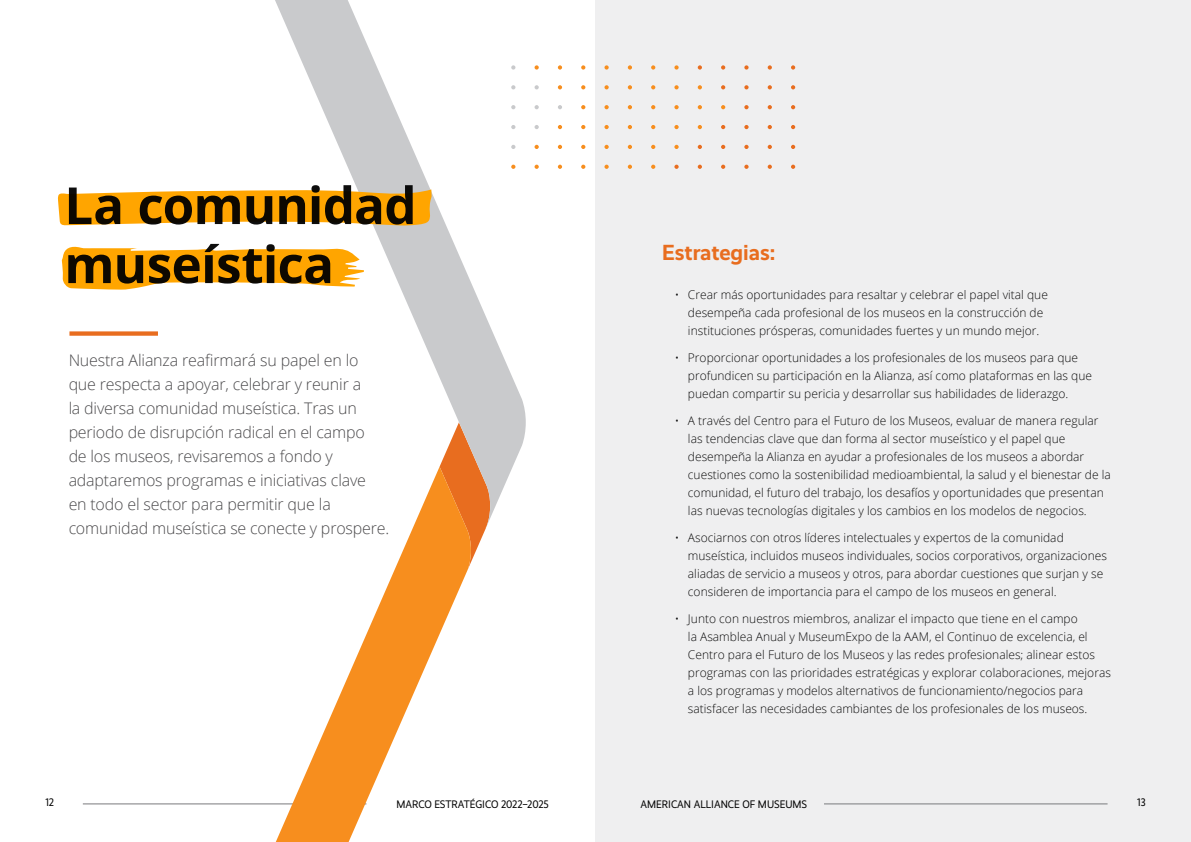
<style>
.page{position:relative;width:1191px;height:842px;background:#fff}
.page>*{position:absolute;margin:0;border:0;box-sizing:border-box;transform-origin:0 0}
.t1{font:700 51.2px/59px "Open Sans";letter-spacing:-.015em;color:#000}
.t2{font:700 22px "Realist";color:#e86d1f}
.t3{font:300 16px/24px "Open Sans";letter-spacing:-.01em;color:#414042}
.t4{font:300 12px/18px "Open Sans";color:#000}
.t5{font:11px "Realist Narrow";color:#000}
</style>
<div class="page">
<div style="left:596px;top:0;width:595px;height:842px;background:#efeff0"></div>
<hr style="left:83px;top:803px;width:283px;height:1px;background:#797a7d">
<svg style="left:471px;top:528px;width:15px;height:34px"></svg>
<svg style="left:275px;top:0;width:251px;height:528px"></svg>
<svg style="left:267px;top:467px;width:204px;height:375px"></svg>
<hr style="left:824px;top:803px;width:283px;height:1px;background:#797a7d">
<div style="left:69px;top:331px;width:89px;height:5px;background:#e86d1f"></div>
<svg style="left:58px;top:189px;width:374px;height:37px;background:#fdb126"></svg>
<svg style="left:62px;top:245px;width:302px;height:45px"></svg>
<svg style="left:791px;top:165px;width:4px;height:4px"></svg>
<svg style="left:767px;top:165px;width:5px;height:4px"></svg>
<svg style="left:744px;top:165px;width:4px;height:4px"></svg>
<svg style="left:721px;top:165px;width:4px;height:4px"></svg>
<svg style="left:697px;top:165px;width:5px;height:4px"></svg>
<svg style="left:674px;top:165px;width:4px;height:4px"></svg>
<svg style="left:791px;top:145px;width:4px;height:4px"></svg>
<svg style="left:767px;top:145px;width:5px;height:4px"></svg>
<svg style="left:744px;top:145px;width:4px;height:4px"></svg>
<svg style="left:721px;top:145px;width:4px;height:4px"></svg>
<svg style="left:697px;top:145px;width:5px;height:4px"></svg>
<svg style="left:791px;top:125px;width:4px;height:4px"></svg>
<svg style="left:767px;top:125px;width:5px;height:4px"></svg>
<svg style="left:744px;top:125px;width:4px;height:4px"></svg>
<svg style="left:721px;top:125px;width:4px;height:4px"></svg>
<svg style="left:791px;top:105px;width:4px;height:4px"></svg>
<svg style="left:767px;top:105px;width:5px;height:4px"></svg>
<svg style="left:744px;top:105px;width:4px;height:4px"></svg>
<svg style="left:791px;top:85px;width:4px;height:4px"></svg>
<svg style="left:767px;top:85px;width:5px;height:4px"></svg>
<svg style="left:744px;top:85px;width:4px;height:4px"></svg>
<svg style="left:721px;top:85px;width:4px;height:4px"></svg>
<svg style="left:791px;top:65px;width:4px;height:5px"></svg>
<svg style="left:767px;top:65px;width:5px;height:5px"></svg>
<svg style="left:744px;top:65px;width:4px;height:5px"></svg>
<svg style="left:721px;top:65px;width:4px;height:5px"></svg>
<svg style="left:697px;top:65px;width:5px;height:5px"></svg>
<svg style="left:651px;top:165px;width:4px;height:4px"></svg>
<svg style="left:628px;top:165px;width:4px;height:4px"></svg>
<svg style="left:604px;top:165px;width:4px;height:4px"></svg>
<svg style="left:581px;top:165px;width:4px;height:4px"></svg>
<svg style="left:558px;top:165px;width:4px;height:4px"></svg>
<svg style="left:534px;top:165px;width:5px;height:4px"></svg>
<svg style="left:511px;top:165px;width:4px;height:4px"></svg>
<svg style="left:674px;top:145px;width:4px;height:4px"></svg>
<svg style="left:651px;top:145px;width:4px;height:4px"></svg>
<svg style="left:628px;top:145px;width:4px;height:4px"></svg>
<svg style="left:604px;top:145px;width:4px;height:4px"></svg>
<svg style="left:581px;top:145px;width:4px;height:4px"></svg>
<svg style="left:558px;top:145px;width:4px;height:4px"></svg>
<svg style="left:534px;top:145px;width:5px;height:4px"></svg>
<svg style="left:697px;top:125px;width:5px;height:4px"></svg>
<svg style="left:674px;top:125px;width:4px;height:4px"></svg>
<svg style="left:651px;top:125px;width:4px;height:4px"></svg>
<svg style="left:628px;top:125px;width:4px;height:4px"></svg>
<svg style="left:604px;top:125px;width:4px;height:4px"></svg>
<svg style="left:581px;top:125px;width:4px;height:4px"></svg>
<svg style="left:558px;top:125px;width:4px;height:4px"></svg>
<svg style="left:721px;top:105px;width:4px;height:4px"></svg>
<svg style="left:697px;top:105px;width:5px;height:4px"></svg>
<svg style="left:674px;top:105px;width:4px;height:4px"></svg>
<svg style="left:651px;top:105px;width:4px;height:4px"></svg>
<svg style="left:628px;top:105px;width:4px;height:4px"></svg>
<svg style="left:604px;top:105px;width:4px;height:4px"></svg>
<svg style="left:581px;top:105px;width:4px;height:4px"></svg>
<svg style="left:697px;top:85px;width:5px;height:4px"></svg>
<svg style="left:674px;top:85px;width:4px;height:4px"></svg>
<svg style="left:651px;top:85px;width:4px;height:4px"></svg>
<svg style="left:628px;top:85px;width:4px;height:4px"></svg>
<svg style="left:604px;top:85px;width:4px;height:4px"></svg>
<svg style="left:581px;top:85px;width:4px;height:4px"></svg>
<svg style="left:558px;top:85px;width:4px;height:4px"></svg>
<svg style="left:674px;top:65px;width:4px;height:5px"></svg>
<svg style="left:651px;top:65px;width:4px;height:5px"></svg>
<svg style="left:628px;top:65px;width:4px;height:5px"></svg>
<svg style="left:604px;top:65px;width:4px;height:5px"></svg>
<svg style="left:581px;top:65px;width:4px;height:5px"></svg>
<svg style="left:558px;top:65px;width:4px;height:5px"></svg>
<svg style="left:534px;top:65px;width:5px;height:5px"></svg>
<svg style="left:511px;top:145px;width:4px;height:4px"></svg>
<svg style="left:534px;top:125px;width:5px;height:4px"></svg>
<svg style="left:511px;top:125px;width:4px;height:4px"></svg>
<svg style="left:558px;top:105px;width:4px;height:4px"></svg>
<svg style="left:534px;top:105px;width:5px;height:4px"></svg>
<svg style="left:511px;top:105px;width:4px;height:4px"></svg>
<svg style="left:534px;top:85px;width:5px;height:4px"></svg>
<svg style="left:511px;top:85px;width:4px;height:4px"></svg>
<svg style="left:511px;top:65px;width:4px;height:5px"></svg>
<h1 class="t1" style="left:64px;top:175px;width:354px">La comunidad museística</h1>
<p class="t3" style="left:68px;top:348px;width:322px">Nuestra Alianza reafirmará su papel en lo que respecta a apoyar, celebrar y reunir a<br>la diversa comunidad museística. Tras un periodo de disrupción radical en el campo<br>de los museos, revisaremos a fondo y adaptaremos programas e iniciativas clave<br>en todo el sector para permitir que la comunidad museística se conecte y prospere.</p>
<h2 class="t2" style="left:662px;top:239px;width:115px">Estrategias:</h2>
<p class="t4" style="left:688px;top:286px;width:361px;text-indent:-14px">• Crear más oportunidades para resaltar y celebrar el papel vital que desempeña cada profesional de los museos en la construcción de instituciones prósperas, comunidades fuertes y un mundo mejor.</p>
<p class="t4" style="left:688px;top:349px;width:406px;text-indent:-14px">• Proporcionar oportunidades a los profesionales de los museos para que profundicen su participación en la Alianza, así como plataformas en las que puedan compartir su pericia y desarrollar sus habilidades de liderazgo.</p>
<p class="t4" style="left:688px;top:412px;width:424px;text-indent:-14px">• A través del Centro para el Futuro de los Museos, evaluar de manera regular las tendencias clave que dan forma al sector museístico y el papel que desempeña la Alianza en ayudar a profesionales de los museos a abordar cuestiones como la sostenibilidad medioambiental, la salud y el bienestar de la comunidad, el futuro del trabajo, los desafíos y oportunidades que presentan las nuevas tecnologías digitales y los cambios en los modelos de negocios.</p>
<p class="t4" style="left:688px;top:529px;width:420px;text-indent:-14px">• Asociarnos con otros líderes intelectuales y expertos de la comunidad museística, incluidos museos individuales, socios corporativos, organizaciones aliadas de servicio a museos y otros, para abordar cuestiones que surjan y se consideren de importancia para el campo de los museos en general.</p>
<p class="t4" style="left:688px;top:610px;width:424px;text-indent:-14px">• Junto con nuestros miembros, analizar el impacto que tiene en el campo<br>la Asamblea Anual y MuseumExpo de la AAM, el Continuo de excelencia, el Centro para el Futuro de los Museos y las redes profesionales; alinear estos programas con las prioridades estratégicas y explorar colaboraciones, mejoras a los programas y modelos alternativos de funcionamiento/negocios para satisfacer las necesidades cambiantes de los profesionales de los museos.</p>
<p class="t5" style="left:45px;top:795px;width:10px">12</p>
<p class="t5" style="left:396px;top:797px;width:154px">MARCO ESTRATÉGICO 2022–2025</p>
<p class="t5" style="left:640px;top:797px;width:168px">AMERICAN ALLIANCE OF MUSEUMS</p>
<p class="t5" style="left:1137px;top:795px;width:10px">13</p>
</div>
